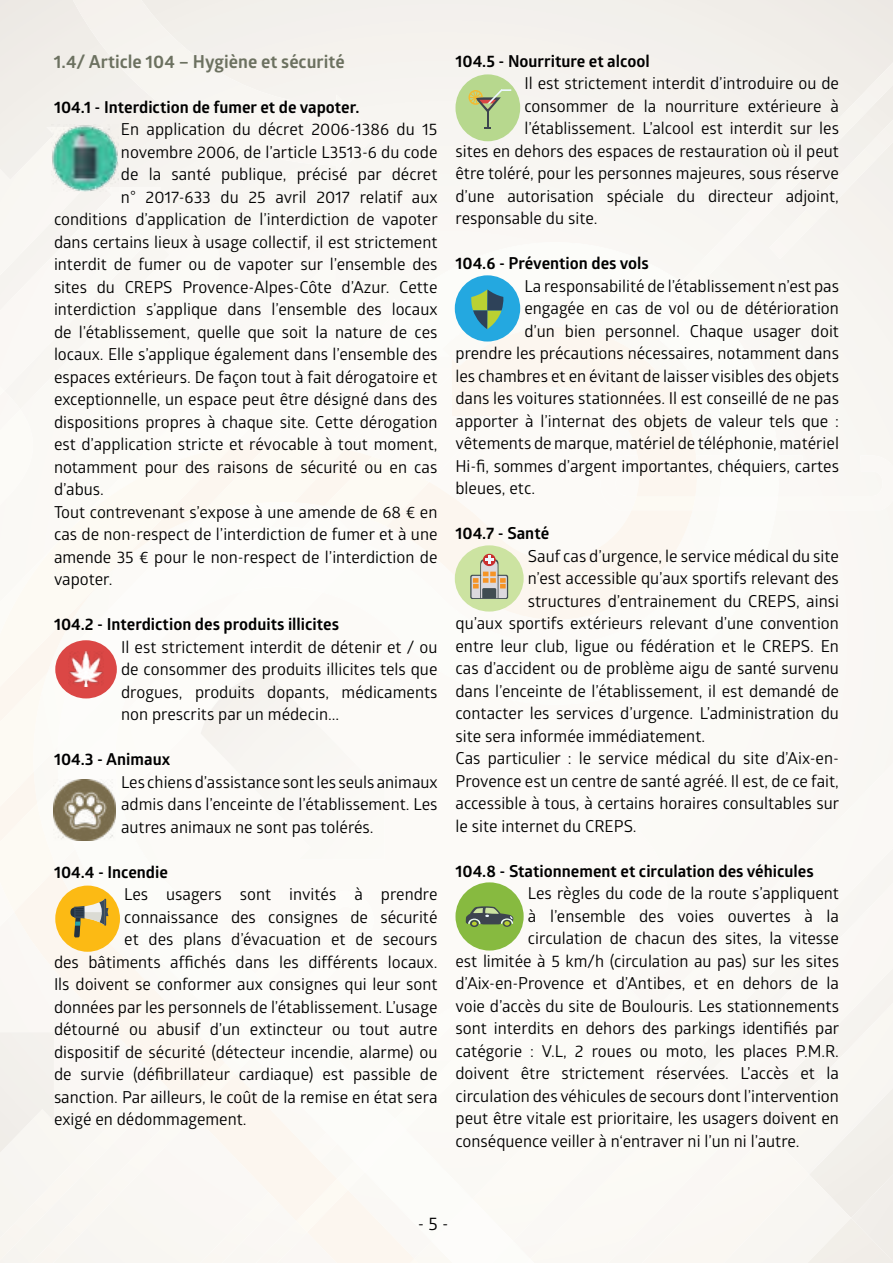
<style>
.page{position:relative;width:893px;height:1263px;background:#fff}
.page>*{position:absolute;margin:0;border:0;box-sizing:border-box;transform-origin:0 0}
.t1{font:700 18px "Glober";color:#6c7160}
.t2{font:18px "Glober";color:#000}
.t3{font:16.5px/22.5px "Glober";color:#000;text-align:justify}
.t4{font:700 16.5px "Glober";color:#000}
</style>
<div class="page">
<div style="left:0;top:0;width:851px;height:557px;background:#f7f5f2"></div>
<div style="left:56px;top:0;width:320px;height:176px;background:#f5f3ee"></div>
<div style="left:57px;top:242px;width:722px;height:315px;background:#fbfaf6"></div>
<div style="left:33px;top:327px;width:664px;height:293px;background:#fcf9f5"></div>
<div style="left:652px;top:557px;width:241px;height:120px;background:#fbf9f6"></div>
<div style="left:814px;top:677px;width:79px;height:120px;background:#faf7f4"></div>
<div style="left:784px;top:797px;width:109px;height:56px;background:#faf8f5"></div>
<svg style="left:0;top:374px;width:493px;height:479px"></svg>
<svg style="left:212px;top:673px;width:55px;height:36px"></svg>
<div style="left:600px;top:456px;width:293px;height:54px;background:#fcfaf5"></div>
<div style="left:0;top:180px;width:33px;height:531px;background:#faf8f4"></div>
<div style="left:681px;top:0;width:212px;height:319px;background:#f5f2ee"></div>
<svg style="left:664px;top:282px;width:58px;height:58px"></svg>
<img style="left:51px;top:124px;width:67px;height:67px">
<div style="left:55px;top:640px;width:62px;height:58px;background:#db4745;border-radius:50%"></div>
<img style="left:69px;top:652px;width:34px;height:35px">
<img style="left:54px;top:780px;width:61px;height:61px">
<div style="left:455px;top:74px;width:65px;height:67px;background:#b7d88e;border-radius:50%"></div>
<svg style="left:468px;top:89px;width:43px;height:39px"></svg>
<div style="left:455px;top:275px;width:65px;height:66px;background:#24a8e0;border-radius:50%"></div>
<svg style="left:209px;top:254px;width:294px;height:291px"></svg>
<div style="left:455px;top:545px;width:69px;height:66px;background:#cce3a1;border-radius:50%"></div>
<svg style="left:470px;top:575px;width:38px;height:24px"></svg>
<svg style="left:471px;top:576px;width:36px;height:22px"></svg>
<svg style="left:483px;top:554px;width:13px;height:12px"></svg>
<svg style="left:473px;top:556px;width:33px;height:42px"></svg>
<div style="left:0;top:853px;width:893px;height:410px;background:#fbf9f5"></div>
<p class="t1" style="left:54px;top:49px;width:292px">1.4/ Article 104 – Hygiène et sécurité</p>
<p class="t4" style="left:54px;top:95px;width:307px">104.1 - Interdiction de fumer et de vapoter.</p>
<p class="t3" style="left:121px;top:117px;width:318px">En application du décret 2006-1386 du 15</p>
<p class="t3" style="left:121px;top:140px;width:318px">novembre 2006, de l’article L3513-6 du code</p>
<p class="t3" style="left:121px;top:162px;width:318px">de la santé publique, précisé par décret</p>
<p class="t3" style="left:121px;top:185px;width:318px">n° 2017-633 du 25 avril 2017 relatif aux</p>
<p class="t3" style="left:54px;top:207px;width:385px">conditions d’application de l’interdiction de vapoter</p>
<p class="t3" style="left:54px;top:230px;width:385px">dans certains lieux à usage collectif, il est strictement</p>
<p class="t3" style="left:54px;top:252px;width:385px">interdit de fumer ou de vapoter sur l’ensemble des</p>
<p class="t3" style="left:54px;top:275px;width:385px">sites du CREPS Provence-Alpes-Côte d’Azur. Cette</p>
<p class="t3" style="left:54px;top:297px;width:385px">interdiction s’applique dans l’ensemble des locaux</p>
<p class="t3" style="left:54px;top:320px;width:385px">de l’établissement, quelle que soit la nature de ces</p>
<p class="t3" style="left:54px;top:342px;width:385px">locaux. Elle s’applique également dans l’ensemble des</p>
<p class="t3" style="left:54px;top:365px;width:385px">espaces extérieurs. De façon tout à fait dérogatoire et</p>
<p class="t3" style="left:54px;top:387px;width:385px">exceptionnelle, un espace peut être désigné dans des</p>
<p class="t3" style="left:54px;top:410px;width:385px">dispositions propres à chaque site. Cette dérogation</p>
<p class="t3" style="left:54px;top:432px;width:385px">est d’application stricte et révocable à tout moment,</p>
<p class="t3" style="left:54px;top:455px;width:385px">notamment pour des raisons de sécurité ou en cas</p>
<p class="t3" style="left:54px;top:477px;width:51px">d’abus.</p>
<p class="t3" style="left:54px;top:500px;width:385px">Tout contrevenant s’expose à une amende de 68 € en</p>
<p class="t3" style="left:54px;top:522px;width:385px">cas de non-respect de l’interdiction de fumer et à une</p>
<p class="t3" style="left:54px;top:545px;width:385px">amende 35 € pour le non-respect de l’interdiction de</p>
<p class="t3" style="left:54px;top:567px;width:60px">vapoter.</p>
<p class="t4" style="left:54px;top:613px;width:287px">104.2 - Interdiction des produits illicites</p>
<p class="t3" style="left:121px;top:635px;width:318px">Il est strictement interdit de détenir et / ou de consommer des produits illicites tels que drogues, produits dopants, médicaments non prescrits par un médecin...</p>
<p class="t4" style="left:54px;top:748px;width:118px">104.3 - Animaux</p>
<p class="t3" style="left:121px;top:770px;width:318px">Les chiens d’assistance sont les seuls animaux admis dans l’enceinte de l’établissement. Les autres animaux ne sont pas tolérés.</p>
<p class="t4" style="left:54px;top:860px;width:115px">104.4 - Incendie</p>
<p class="t3" style="left:124px;top:882px;width:315px">Les usagers sont invités à prendre</p>
<p class="t3" style="left:124px;top:905px;width:315px">connaissance des consignes de sécurité</p>
<p class="t3" style="left:124px;top:927px;width:315px">et des plans d’évacuation et de secours</p>
<p class="t3" style="left:54px;top:950px;width:385px">des bâtiments affichés dans les différents locaux.</p>
<p class="t3" style="left:54px;top:972px;width:385px">Ils doivent se conformer aux consignes qui leur sont</p>
<p class="t3" style="left:54px;top:995px;width:385px">données par les personnels de l’établissement. L’usage</p>
<p class="t3" style="left:54px;top:1017px;width:385px">détourné ou abusif d’un extincteur ou tout autre</p>
<p class="t3" style="left:54px;top:1040px;width:385px">dispositif de sécurité (détecteur incendie, alarme) ou</p>
<p class="t3" style="left:54px;top:1062px;width:385px">de survie (défibrillateur cardiaque) est passible de</p>
<p class="t3" style="left:54px;top:1085px;width:385px">sanction. Par ailleurs, le coût de la remise en état sera</p>
<p class="t3" style="left:54px;top:1107px;width:194px">exigé en dédommagement.</p>
<p class="t4" style="left:455px;top:49px;width:196px">104.5 - Nourriture et alcool</p>
<p class="t3" style="left:524px;top:71px;width:316px">Il est strictement interdit d’introduire ou de</p>
<p class="t3" style="left:524px;top:94px;width:316px">consommer de la nourriture extérieure à</p>
<p class="t3" style="left:524px;top:116px;width:316px">l’établissement. L’alcool est interdit sur les</p>
<p class="t3" style="left:455px;top:139px;width:385px">sites en dehors des espaces de restauration où il peut</p>
<p class="t3" style="left:455px;top:161px;width:385px">être toléré, pour les personnes majeures, sous réserve</p>
<p class="t3" style="left:455px;top:184px;width:385px">d’une autorisation spéciale du directeur adjoint,</p>
<p class="t3" style="left:455px;top:206px;width:143px">responsable du site.</p>
<p class="t4" style="left:455px;top:252px;width:195px">104.6 - Prévention des vols</p>
<p class="t3" style="left:524px;top:274px;width:316px">La responsabilité de l’établissement n’est pas</p>
<p class="t3" style="left:524px;top:296px;width:316px">engagée en cas de vol ou de détérioration</p>
<p class="t3" style="left:524px;top:319px;width:316px">d’un bien personnel. Chaque usager doit</p>
<p class="t3" style="left:455px;top:341px;width:385px">prendre les précautions nécessaires, notamment dans</p>
<p class="t3" style="left:455px;top:364px;width:385px">les chambres et en évitant de laisser visibles des objets</p>
<p class="t3" style="left:455px;top:386px;width:385px">dans les voitures stationnées. Il est conseillé de ne pas</p>
<p class="t3" style="left:455px;top:409px;width:385px">apporter à l’internat des objets de valeur tels que :</p>
<p class="t3" style="left:455px;top:431px;width:385px">vêtements de marque, matériel de téléphonie, matériel</p>
<p class="t3" style="left:455px;top:454px;width:385px">Hi-fi, sommes d’argent importantes, chéquiers, cartes</p>
<p class="t3" style="left:455px;top:476px;width:81px">bleues, etc.</p>
<p class="t4" style="left:455px;top:522px;width:95px">104.7 - Santé</p>
<p class="t3" style="left:528px;top:544px;width:313px">Sauf cas d’urgence, le service médical du site</p>
<p class="t3" style="left:528px;top:566px;width:313px">n’est accessible qu’aux sportifs relevant des</p>
<p class="t3" style="left:528px;top:589px;width:313px">structures d’entrainement du CREPS, ainsi</p>
<p class="t3" style="left:455px;top:611px;width:385px">qu’aux sportifs extérieurs relevant d’une convention</p>
<p class="t3" style="left:455px;top:634px;width:385px">entre leur club, ligue ou fédération et le CREPS. En</p>
<p class="t3" style="left:455px;top:656px;width:385px">cas d’accident ou de problème aigu de santé survenu</p>
<p class="t3" style="left:455px;top:679px;width:385px">dans l’enceinte de l’établissement, il est demandé de</p>
<p class="t3" style="left:455px;top:701px;width:385px">contacter les services d’urgence. L’administration du</p>
<p class="t3" style="left:455px;top:724px;width:251px">site sera informée immédiatement.</p>
<p class="t3" style="left:455px;top:746px;width:385px">Cas particulier : le service médical du site d’Aix-en-</p>
<p class="t3" style="left:455px;top:769px;width:385px">Provence est un centre de santé agréé. Il est, de ce fait,</p>
<p class="t3" style="left:455px;top:791px;width:385px">accessible à tous, à certains horaires consultables sur</p>
<p class="t3" style="left:455px;top:814px;width:183px">le site internet du CREPS.</p>
<p class="t4" style="left:455px;top:859px;width:360px">104.8 - Stationnement et circulation des véhicules</p>
<p class="t3" style="left:528px;top:881px;width:313px">Les règles du code de la route s’appliquent</p>
<p class="t3" style="left:528px;top:904px;width:313px">à l’ensemble des voies ouvertes à la</p>
<p class="t3" style="left:528px;top:926px;width:313px">circulation de chacun des sites, la vitesse</p>
<p class="t3" style="left:455px;top:949px;width:385px">est limitée à 5 km/h (circulation au pas) sur les sites</p>
<p class="t3" style="left:455px;top:972px;width:385px">d’Aix-en-Provence et d’Antibes, et en dehors de la</p>
<p class="t3" style="left:455px;top:994px;width:385px">voie d’accès du site de Boulouris. Les stationnements</p>
<p class="t3" style="left:455px;top:1017px;width:385px">sont interdits en dehors des parkings identifiés par</p>
<p class="t3" style="left:455px;top:1039px;width:385px">catégorie : V.L, 2 roues ou moto, les places P.M.R.</p>
<p class="t3" style="left:455px;top:1062px;width:385px">doivent être strictement réservées. L’accès et la</p>
<p class="t3" style="left:455px;top:1084px;width:385px">circulation des véhicules de secours dont l’intervention</p>
<p class="t3" style="left:455px;top:1107px;width:385px">peut être vitale est prioritaire, les usagers doivent en</p>
<p class="t3" style="left:455px;top:1129px;width:346px">conséquence veiller à n‘entraver ni l’un ni l’autre.</p>
<p class="t2" style="left:418px;top:1211px;width:32px">- 5 -</p>
</div>
